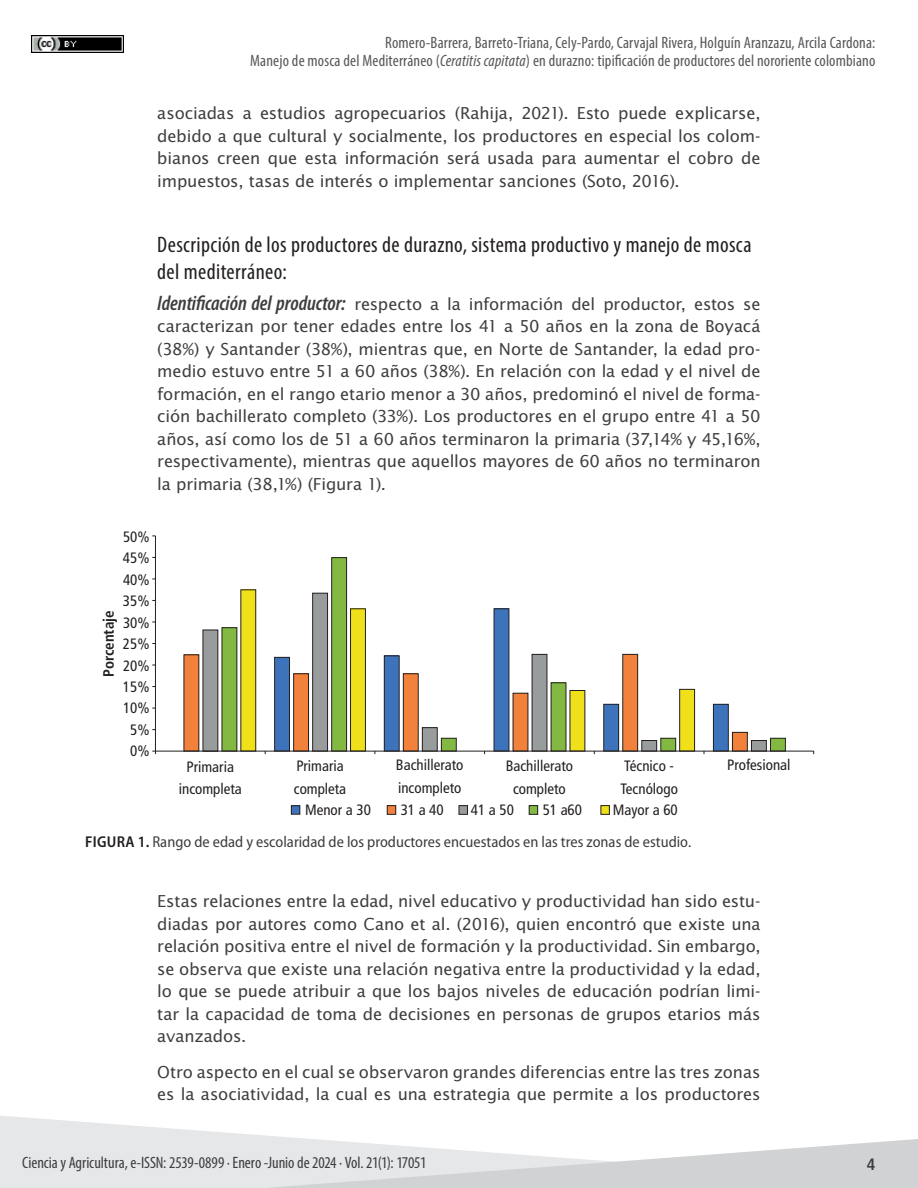
<style>
.page{position:relative;width:918px;height:1188px;background:#fff}
.page>*{position:absolute;margin:0;border:0;box-sizing:border-box;transform-origin:0 0}
._6b_título_N2{font:condensed 22.5px/27px "Myriad Pro";letter-spacing:.015em;color:#231f20}
._7_Texto{font:16.5px/22.5px "Lucida Sans Std";letter-spacing:-.01em;color:#3e3e3f;text-align:justify}
.t1{font:condensed 16.5px/18px "Myriad Pro";letter-spacing:.01em;color:#57585a;text-align:right}
.t2{font:condensed 16.5px "Myriad Pro";letter-spacing:-.005em;color:#3e3e3f}
.t3{font:700 condensed 16.5px "Frutiger LT Std";color:#3e3e3f}
._8a_TBL_titulo{font:semi-condensed 15.75px "Myriad Pro";color:#3e3e3f}
.t4{font:condensed 15px/22.5px "Frutiger LT Std";color:#231f20}
.t5{font:700 condensed 15px "Frutiger LT Std";color:#231f20}
.s1{font-style:italic}
.s2{font-family:"Myriad Pro";font-weight:600;font-style:italic;font-stretch:condensed;font-size:21px}
.s3{font-weight:600;color:#231f20}
</style>
<div class="page">
<svg style="left:0;top:1116px;width:307px;height:72px;fill:#e6e7e9"></svg>
<svg style="left:269px;top:1139px;width:649px;height:49px"></svg>
<img style="left:31px;top:36px;width:92px;height:17px">
<div style="left:184px;top:655px;width:15px;height:96px;background:#f2813c"></div>
<div style="left:203px;top:630px;width:15px;height:121px;background:#999c9d"></div>
<div style="left:203px;top:630px;width:15px;height:121px;border:1px solid #231f20"></div>
<div style="left:222px;top:628px;width:15px;height:123px;background:#83b943"></div>
<div style="left:222px;top:627px;width:15px;height:124px;border:1px solid #231f20"></div>
<div style="left:241px;top:590px;width:15px;height:161px;background:#f0e019"></div>
<div style="left:240px;top:589px;width:16px;height:162px;border:1px solid #231f20"></div>
<div style="left:275px;top:657px;width:15px;height:94px;background:#3d73ba"></div>
<div style="left:274px;top:657px;width:16px;height:94px;border:1px solid #231f20"></div>
<div style="left:294px;top:674px;width:15px;height:77px;background:#f2813c"></div>
<div style="left:293px;top:673px;width:16px;height:78px;border:1px solid #231f20"></div>
<div style="left:313px;top:593px;width:15px;height:158px;background:#999c9d"></div>
<div style="left:312px;top:593px;width:16px;height:158px;border:1px solid #231f20"></div>
<div style="left:332px;top:558px;width:15px;height:193px;background:#83b943"></div>
<div style="left:331px;top:557px;width:16px;height:194px;border:1px solid #231f20"></div>
<div style="left:351px;top:609px;width:14px;height:142px;background:#f0e019"></div>
<div style="left:350px;top:608px;width:16px;height:143px;border:1px solid #231f20"></div>
<div style="left:384px;top:656px;width:15px;height:95px;background:#3d73ba"></div>
<div style="left:384px;top:655px;width:16px;height:96px;border:1px solid #231f20"></div>
<div style="left:403px;top:674px;width:15px;height:77px;background:#f2813c"></div>
<div style="left:403px;top:673px;width:16px;height:78px;border:1px solid #231f20"></div>
<div style="left:422px;top:728px;width:15px;height:23px;background:#999c9d"></div>
<div style="left:422px;top:727px;width:16px;height:24px;border:1px solid #231f20"></div>
<div style="left:441px;top:738px;width:15px;height:13px;background:#83b943"></div>
<div style="left:441px;top:738px;width:16px;height:13px;border:1px solid #231f20"></div>
<div style="left:494px;top:609px;width:15px;height:142px;background:#3d73ba"></div>
<div style="left:513px;top:693px;width:15px;height:58px;background:#f2813c"></div>
<div style="left:532px;top:654px;width:15px;height:97px;background:#999c9d"></div>
<div style="left:532px;top:654px;width:15px;height:97px;border:1px solid #231f20"></div>
<div style="left:551px;top:683px;width:15px;height:68px;background:#83b943"></div>
<div style="left:570px;top:690px;width:15px;height:61px;background:#f0e019"></div>
<div style="left:604px;top:704px;width:15px;height:47px;background:#3d73ba"></div>
<div style="left:603px;top:704px;width:16px;height:47px;border:1px solid #231f20"></div>
<div style="left:623px;top:654px;width:15px;height:97px;background:#f2813c"></div>
<div style="left:622px;top:654px;width:16px;height:97px;border:1px solid #231f20"></div>
<div style="left:642px;top:741px;width:15px;height:10px;background:#999c9d"></div>
<div style="left:641px;top:740px;width:16px;height:11px;border:1px solid #231f20"></div>
<div style="left:661px;top:738px;width:15px;height:13px;background:#83b943"></div>
<div style="left:660px;top:738px;width:16px;height:13px;border:1px solid #231f20"></div>
<div style="left:680px;top:689px;width:15px;height:62px;background:#f0e019"></div>
<div style="left:679px;top:689px;width:16px;height:62px;border:1px solid #231f20"></div>
<div style="left:713px;top:704px;width:15px;height:47px;background:#3d73ba"></div>
<div style="left:713px;top:704px;width:16px;height:47px;border:1px solid #231f20"></div>
<div style="left:732px;top:732px;width:15px;height:19px;background:#f2813c"></div>
<div style="left:732px;top:732px;width:16px;height:19px;border:1px solid #231f20"></div>
<div style="left:751px;top:741px;width:15px;height:10px;background:#999c9d"></div>
<div style="left:751px;top:740px;width:16px;height:11px;border:1px solid #231f20"></div>
<div style="left:771px;top:738px;width:14px;height:13px;background:#83b943"></div>
<div style="left:770px;top:738px;width:16px;height:13px;border:1px solid #231f20"></div>
<hr style="left:155px;top:751px;width:659px;height:1px;background:#231f20">
<hr style="left:155px;top:536px;width:1px;height:215px;background:#231f20">
<div style="left:291px;top:806px;width:9px;height:8px;background:#3d73ba"></div>
<div style="left:291px;top:805px;width:9px;height:10px;border:1px solid #231f20"></div>
<div style="left:387px;top:806px;width:9px;height:8px;background:#f2813c"></div>
<div style="left:387px;top:805px;width:9px;height:10px;border:1px solid #231f20"></div>
<div style="left:459px;top:806px;width:8px;height:8px;background:#999c9d"></div>
<div style="left:459px;top:805px;width:9px;height:10px;border:1px solid #231f20"></div>
<div style="left:529px;top:806px;width:9px;height:8px;background:#83b943"></div>
<div style="left:529px;top:805px;width:9px;height:10px;border:1px solid #231f20"></div>
<div style="left:601px;top:806px;width:8px;height:8px;background:#f0e019"></div>
<div style="left:601px;top:805px;width:9px;height:10px;border:1px solid #231f20"></div>
<p class="t1" style="left:250px;top:33px;width:627px">Romero-Barrera, Barreto-Triana, Cely-Pardo, Carvajal Rivera, Holguín Aranzazu, Arcila Cardona:<br>Manejo de mosca del Mediterráneo (<span class="s1">Ceratitis capitata</span>) en durazno: tipificación de productores del nororiente colombiano</p>
<p class="_7_Texto" style="left:157px;top:102px;width:605px">asociadas a estudios agropecuarios (Rahija, 2021). Esto puede explicarse, debido a que cultural y socialmente, los productores en especial los colom&shy;bianos creen que esta información será usada para aumentar el cobro de impuestos, tasas de interés o implementar sanciones (Soto, 2016).</p>
<p class="_6b_título_N2" style="left:157px;top:231px;width:596px">Descripción de los productores de durazno, sistema productivo y manejo de mosca del mediterráneo:</p>
<p class="_7_Texto" style="left:157px;top:293px;width:605px"><span class="s2">Identificación del productor:</span> respecto a la información del productor, estos se caracterizan por tener edades entre los 41 a 50 años en la zona de Boyacá (38%) y Santander (38%), mientras que, en Norte de Santander, la edad pro&shy;medio estuvo entre 51 a 60 años (38%). En relación con la edad y el nivel de formación, en el rango etario menor a 30 años, predominó el nivel de forma&shy;ción bachillerato completo (33%). Los productores en el grupo entre 41 a 50 años, así como los de 51 a 60 años terminaron la primaria (37,14% y 45,16%, respectivamente), mientras que aquellos mayores de 60 años no terminaron la primaria (38,1%) (Figura 1).</p>
<p class="t4" style="left:123px;top:526px;width:28px">50%</p>
<p class="t4" style="left:123px;top:547px;width:28px">45%</p>
<p class="t4" style="left:123px;top:569px;width:28px">40%</p>
<p class="t4" style="left:123px;top:590px;width:28px">35%</p>
<p class="t5" style="left:100px;top:677px;width:68px;rotate:-90deg">Porcentaje</p>
<p class="t4" style="left:123px;top:611px;width:28px">30%</p>
<p class="t4" style="left:123px;top:633px;width:28px">25%</p>
<p class="t4" style="left:123px;top:654px;width:28px">20%</p>
<p class="t4" style="left:123px;top:676px;width:28px">15%</p>
<p class="t4" style="left:123px;top:697px;width:28px">10%</p>
<p class="t4" style="left:130px;top:719px;width:21px">5%</p>
<p class="t4" style="left:130px;top:740px;width:21px">0%</p>
<p class="t4" style="left:396px;top:754px;width:69px">Bachillerato incompleto</p>
<p class="t4" style="left:727px;top:754px;width:65px">Profesional</p>
<p class="t4" style="left:179px;top:755px;width:65px;text-align:center">Primaria incompleta</p>
<p class="t4" style="left:294px;top:755px;width:54px">Primaria completa</p>
<p class="t4" style="left:506px;top:755px;width:69px;text-align:center">Bachillerato completo</p>
<p class="t4" style="left:620px;top:755px;width:59px">Técnico -<br>Tecnólogo</p>
<p class="t4" style="left:305px;top:799px;width:67px">Menor a 30</p>
<p class="t4" style="left:401px;top:799px;width:44px">31 a 40</p>
<p class="t4" style="left:471px;top:799px;width:44px">41 a 50</p>
<p class="t4" style="left:543px;top:799px;width:41px">51 a60</p>
<p class="t4" style="left:613px;top:799px;width:66px">Mayor a 60</p>
<p class="_8a_TBL_titulo" style="left:85px;top:834px;width:608px"><span class="s3">FIGURA 1.</span> Rango de edad y escolaridad de los productores encuestados en las tres zonas de estudio.</p>
<p class="_7_Texto" style="left:157px;top:890px;width:605px">Estas relaciones entre la edad, nivel educativo y productividad han sido estu&shy;diadas por autores como Cano et al. (2016), quien encontró que existe una relación positiva entre el nivel de formación y la productividad. Sin embargo, se observa que existe una relación negativa entre la productividad y la edad, lo que se puede atribuir a que los bajos niveles de educación podrían limi&shy;tar la capacidad de toma de decisiones en personas de grupos etarios más avanzados.</p>
<p class="_7_Texto" style="left:157px;top:1061px;width:605px">Otro aspecto en el cual se observaron grandes diferencias entre las tres zonas es la asociatividad, la cual es una estrategia que permite a los productores</p>
<p class="t2" style="left:22px;top:1153px;width:406px">Ciencia y Agricultura, e-ISSN: 2539-0899 ∙ Enero -Junio de 2024 ∙ Vol. 21(1): 17051</p>
<p class="t3" style="left:867px;top:1154px;width:10px">4</p>
</div>
